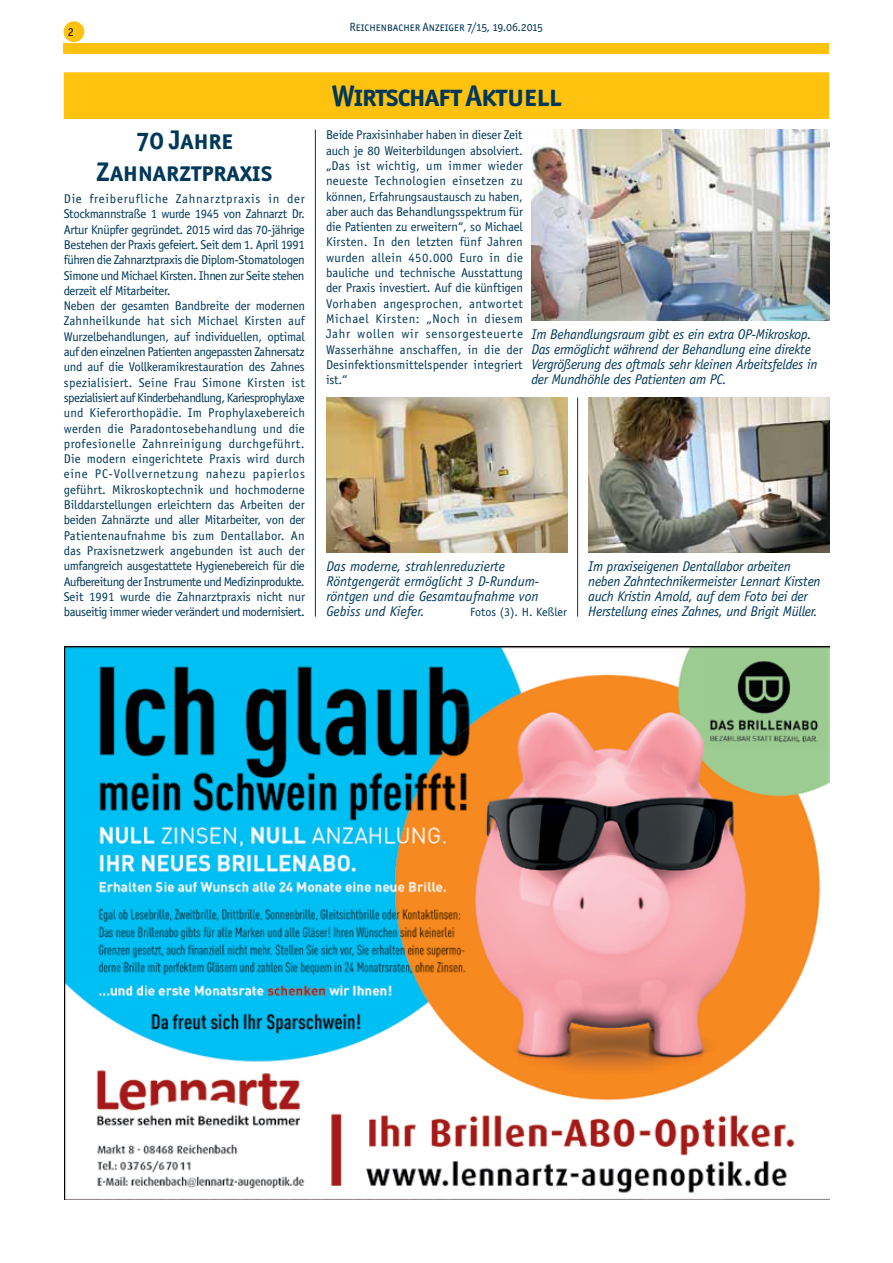
<style>
.page{position:relative;width:893px;height:1263px;background:#fff}
.page>*{position:absolute;margin:0;border:0;box-sizing:border-box;transform-origin:0 0}
.t1{font:30px "Officina San ITC Bold SC";letter-spacing:-.03em;color:#00385a}
.t2{font:27px/32.4px "Officina San ITC Bold SC";color:#00385a;text-align:center}
.t3{font:italic 14.1px/15px "Officina Sans";letter-spacing:-.02em;color:#00385a}
.t4{font:italic 14.1px/15px "Officina Sans";color:#00385a}
.t5{font:12.75px/15.3px "Officina Sans";letter-spacing:-.02em;color:#00385a}
.t6{font:12px "Officina San ITC Book SC";color:#00385a}
.t7{font:12px "Officina Sans";color:#00385a}
.t8{font:12px "Officina Sans";color:#000}
</style>
<div class="page">
<div style="left:64px;top:22px;width:20px;height:19px;background:#ffc20e;border-radius:50%"></div>
<div style="left:64px;top:21px;width:20px;height:21px;border:2px solid #ffc20e;border-radius:50%"></div>
<div style="left:64px;top:44px;width:765px;height:10px;background:#ffc20e"></div>
<div style="left:64px;top:72px;width:765px;height:47px;background:#ffc20e;border:2px solid #ffc20e"></div>
<img style="left:326px;top:397px;width:241px;height:156px">
<img style="left:531px;top:130px;width:298px;height:190px">
<img style="left:588px;top:397px;width:241px;height:156px">
<hr style="left:315px;top:130px;width:1px;height:487px;background:#00385a">
<hr style="left:577px;top:397px;width:1px;height:220px;background:#00385a">
<img style="left:65px;top:646px;width:764px;height:553px">
<p class="t8" style="left:68px;top:25px;width:7px">2</p>
<h2 class="t2" style="left:96px;top:123px;width:178px">70 Jahre<br>Zahnarztpraxis</h2>
<p class="t5" style="left:64px;top:191px;width:243px">Die freiberufliche Zahnarztpraxis in der Stockmannstraße 1 wurde 1945 von Zahnarzt Dr.<br>Artur Knüpfer gegründet. 2015 wird das 70-jährige Bestehen der Praxis gefeiert. Seit dem 1. April 1991 führen die Zahnarztpraxis die Diplom-Stomatologen Simone und Michael Kirsten. Ihnen zur Seite stehen derzeit elf Mitarbeiter.<br>Neben der gesamten Bandbreite der modernen Zahnheilkunde hat sich Michael Kirsten auf Wurzelbehandlungen, auf individuellen, optimal auf den einzelnen Patienten angepassten Zahnersatz und auf die Vollkeramikrestauration des Zahnes spezialisiert. Seine Frau Simone Kirsten ist spezialisiert auf Kinderbehandlung, Kariesprophylaxe und Kieferorthopädie. Im Prophylaxebereich werden die Paradontosebehandlung und die profesionelle Zahnreinigung durchgeführt.<br>Die modern eingerichtete Praxis wird durch eine PC-Vollvernetzung nahezu papierlos geführt. Mikroskoptechnik und hochmoderne Bilddarstellungen erleichtern das Arbeiten der beiden Zahnärzte und aller Mitarbeiter, von der Patientenaufnahme bis zum Dentallabor. An das Praxisnetzwerk angebunden ist auch der umfangreich ausgestattete Hygienebereich für die Aufbereitung der Instrumente und Medizinprodukte.<br>Seit 1991 wurde die Zahnarztpraxis nicht nur bauseitig immer wieder verändert und modernisiert.</p>
<p class="t6" style="left:349px;top:20px;width:195px">Reichenbacher Anzeiger 7/15, 19.06.2015</p>
<h1 class="t1" style="left:331px;top:77px;width:232px">Wirtschaft Aktuell</h1>
<p class="t5" style="left:326px;top:127px;width:199px;text-align:justify">Beide Praxisinhaber haben in dieser Zeit auch je 80 Weiterbildungen absolviert. „Das ist wichtig, um immer wieder neueste Technologien einsetzen zu können, Erfahrungsaustausch zu haben, aber auch das Behandlungsspektrum für die Patienten zu erweitern“, so Michael Kirsten. In den letzten fünf Jahren wurden allein 450.000 Euro in die bauliche und technische Ausstattung der Praxis investiert. Auf die künftigen Vorhaben angesprochen, antwortet Michael Kirsten: „Noch in diesem Jahr wollen wir sensorgesteuerte Wasserhähne anschaffen, in die der Desinfektionsmittelspender integriert ist.“</p>
<p class="t3" style="left:531px;top:327px;width:287px">Im Behandlungsraum gibt es ein extra OP-Mikroskop.<br>Das ermöglicht während der Behandlung eine direkte Vergrößerung des oftmals sehr kleinen Arbeitsfeldes in der Mundhöhle des Patienten am PC.</p>
<p class="t4" style="left:326px;top:559px;width:214px">Das moderne, strahlenreduzierte<br>Röntgengerät ermöglicht 3 D-Rundum&shy;röntgen und die Gesamtaufnahme von<br>Gebiss und Kiefer.</p>
<p class="t3" style="left:588px;top:559px;width:234px">Im praxiseigenen Dentallabor arbeiten neben Zahntechnikermeister Lennart Kirsten auch Kristin Arnold, auf dem Foto bei der Herstellung eines Zahnes, und Brigit Müller.</p>
<p class="t7" style="left:470px;top:605px;width:98px">Fotos (3). H. Keßler</p>
</div>
